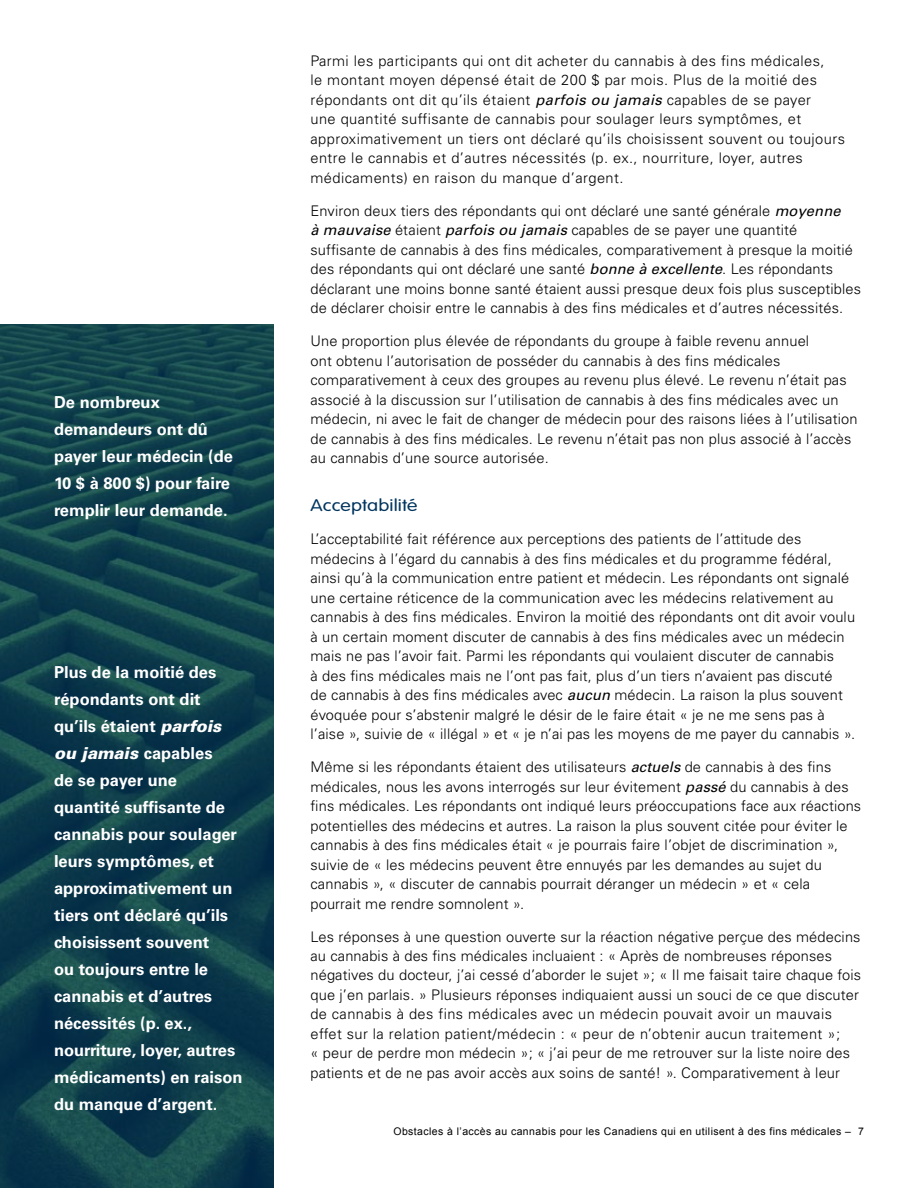
<style>
.page{position:relative;width:918px;height:1188px;background:#fff}
.page>*{position:absolute;margin:0;border:0;box-sizing:border-box;transform-origin:0 0}
.t1{font:700 16.5px/27px "Univers";color:#fff}
.t2{font:16.5px "Vogel Wide Normal";letter-spacing:.01em;color:#00355f}
.t3{font:300 14.7px/19.5px "Univers";letter-spacing:.01em;color:#000}
.t4{font:300 14.7px/19.5px "Univers";letter-spacing:.03em;color:#000}
.t5{font:10.5px "Arial";letter-spacing:.04em;color:#000}
.s1{font-weight:900;font-style:italic}
.s2{font-weight:400;font-style:italic}
</style>
<div class="page">
<svg style="left:0;top:325px;width:274px;height:863px;background:#103f4b"></svg>
<p class="t1" style="left:54px;top:388px;width:181px">De nombreux demandeurs ont dû payer leur médecin (de<br>10 $ à 800 $) pour faire remplir leur demande.</p>
<p class="t1" style="left:54px;top:658px;width:190px">Plus de la moitié des répondants ont dit qu’ils étaient <span class="s1">parfois ou jamais</span> capables<br>de se payer une quantité suffisante de cannabis pour soulager leurs symptômes, et approximativement un tiers ont déclaré qu’ils choisissent souvent<br>ou toujours entre le cannabis et d’autres nécessités (p. ex., nourriture, loyer, autres médicaments) en raison du manque d’argent.</p>
<p class="t4" style="left:310px;top:51px;width:536px">Parmi les participants qui ont dit acheter du cannabis à des fins médicales,<br>le montant moyen dépensé était de 200 $ par mois. Plus de la moitié des répondants ont dit qu’ils étaient <span class="s2">parfois ou jamais</span> capables de se payer<br>une quantité suffisante de cannabis pour soulager leurs symptômes, et approximativement un tiers ont déclaré qu’ils choisissent souvent ou toujours entre le cannabis et d’autres nécessités (p. ex., nourriture, loyer, autres médicaments) en raison du manque d’argent.</p>
<p class="t3" style="left:310px;top:201px;width:552px">Environ deux tiers des répondants qui ont déclaré une santé générale <span class="s2">moyenne<br>à mauvaise</span> étaient <span class="s2">parfois ou jamais</span> capables de se payer une quantité suffisante de cannabis à des fins médicales, comparativement à presque la moitié des répondants qui ont déclaré une santé <span class="s2">bonne à excellente</span>. Les répondants déclarant une moins bonne santé étaient aussi presque deux fois plus susceptibles de déclarer choisir entre le cannabis à des fins médicales et d’autres nécessités.</p>
<p class="t3" style="left:310px;top:331px;width:549px">Une proportion plus élevée de répondants du groupe à faible revenu annuel<br>ont obtenu l’autorisation de posséder du cannabis à des fins médicales comparativement à ceux des groupes au revenu plus élevé. Le revenu n’était pas associé à la discussion sur l’utilisation de cannabis à des fins médicales avec un médecin, ni avec le fait de changer de médecin pour des raisons liées à l’utilisation de cannabis à des fins médicales. Le revenu n’était pas non plus associé à l’accès au cannabis d’une source autorisée.</p>
<p class="t2" style="left:310px;top:496px;width:108px">Acceptabilité</p>
<p class="t3" style="left:310px;top:529px;width:546px">L’acceptabilité fait référence aux perceptions des patients de l’attitude des médecins à l’égard du cannabis à des fins médicales et du programme fédéral, ainsi qu’à la communication entre patient et médecin. Les répondants ont signalé une certaine réticence de la communication avec les médecins relativement au cannabis à des fins médicales. Environ la moitié des répondants ont dit avoir voulu à un certain moment discuter de cannabis à des fins médicales avec un médecin mais ne pas l’avoir fait. Parmi les répondants qui voulaient discuter de cannabis<br>à des fins médicales mais ne l’ont pas fait, plus d’un tiers n’avaient pas discuté<br>de cannabis à des fins médicales avec <span class="s2">aucun</span> médecin. La raison la plus souvent évoquée pour s’abstenir malgré le désir de le faire était « je ne me sens pas à l’aise », suivie de « illégal » et « je n’ai pas les moyens de me payer du cannabis ».</p>
<p class="t3" style="left:310px;top:757px;width:552px">Même si les répondants étaient des utilisateurs <span class="s2">actuels</span> de cannabis à des fins médicales, nous les avons interrogés sur leur évitement <span class="s2">passé</span> du cannabis à des fins médicales. Les répondants ont indiqué leurs préoccupations face aux réactions potentielles des médecins et autres. La raison la plus souvent citée pour éviter le cannabis à des fins médicales était « je pourrais faire l’objet de discrimination », suivie de « les médecins peuvent être ennuyés par les demandes au sujet du cannabis », « discuter de cannabis pourrait déranger un médecin » et « cela pourrait me rendre somnolent ».</p>
<p class="t3" style="left:310px;top:927px;width:552px">Les réponses à une question ouverte sur la réaction négative perçue des médecins au cannabis à des fins médicales incluaient : « Après de nombreuses réponses négatives du docteur, j’ai cessé d’aborder le sujet »; « Il me faisait taire chaque fois que j’en parlais. » Plusieurs réponses indiquaient aussi un souci de ce que discuter de cannabis à des fins médicales avec un médecin pouvait avoir un mauvais effet sur la relation patient/médecin : « peur de n’obtenir aucun traitement »;<br>« peur de perdre mon médecin »; « j’ai peur de me retrouver sur la liste noire des patients et de ne pas avoir accès aux soins de santé! ». Comparativement à leur</p>
<p class="t5" style="left:393px;top:1124px;width:472px">Obstacles à l’accès au cannabis pour les Canadiens qui en utilisent à des fins médicales – 7</p>
</div>
